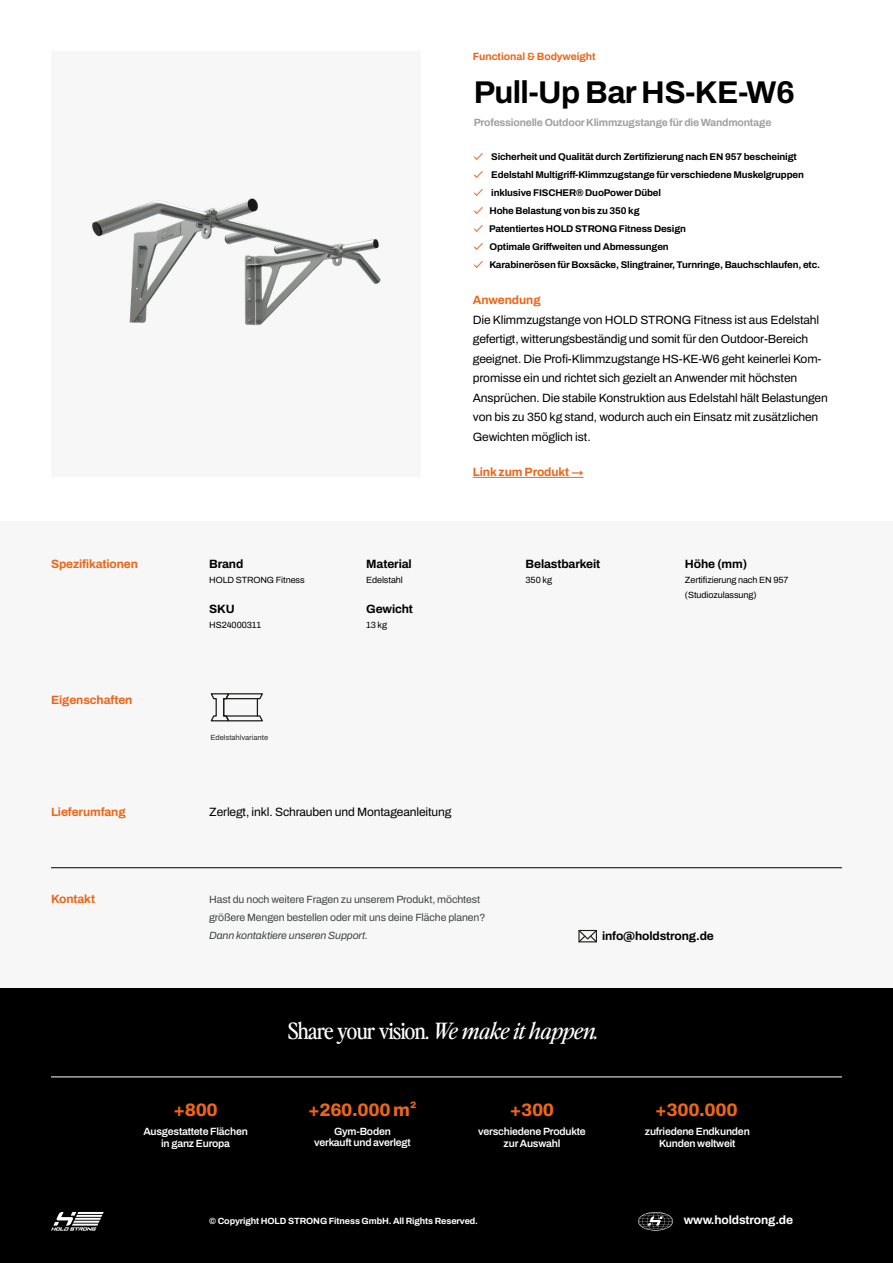
<style>
.page{position:relative;width:893px;height:1263px;background:#fff}
.page>*{position:absolute;margin:0;border:0;box-sizing:border-box;transform-origin:0 0}
.t1{font:700 31.5px "Archivo";letter-spacing:-.02em;color:#000}
.t2{font:22.5px "Perfectly Nineties";letter-spacing:-.03em;color:#fff}
.t3{font:800 18px "Archivo";letter-spacing:-.02em;color:#ec6618}
.t4{font:12px/19.5px "Archivo";letter-spacing:-.01em;color:#000}
.t5{font:700 12px "Archivo";letter-spacing:-.01em;color:#ec6618}
.t6{font:700 12px "Archivo";letter-spacing:-.01em;color:#000}
.t7{font:700 12px "Archivo";letter-spacing:-.01em;color:#fff}
.t8{font:600 10.5px/12px "Archivo";letter-spacing:-.02em;color:#fff;text-align:center}
.t9{font:10.5px/18px "Archivo";letter-spacing:-.01em;color:#414445}
.t10{font:700 10.5px "Archivo";letter-spacing:-.02em;color:#a1a1a0}
.t11{font:italic 10.5px "Archivo";letter-spacing:-.01em;color:#414445}
.t12{font:700 10.5px "Archivo";letter-spacing:-.01em;color:#ec6618}
.t13{font:700 9.75px "Archivo";letter-spacing:-.015em;color:#000}
.t14{font:9px/15px "Archivo";letter-spacing:-.01em;color:#000}
.t15{font:700 9px "Archivo";letter-spacing:-.01em;color:#fff}
.t16{font:500 7.5px "Archivo";letter-spacing:-.01em;color:#414445}
.s1{font-family:"Circular Std";font-weight:500;color:#ec6618}
.s2{font-style:italic}
</style>
<div class="page">
<img style="left:91px;top:198px;width:290px;height:128px">
<div style="left:0;top:522px;width:893px;height:697px;background:#f7f7f7"></div>
<div style="left:0;top:988px;width:893px;height:275px;background:#000"></div>
<svg style="left:51px;top:1212px;width:53px;height:18px"></svg>
<hr style="left:473px;top:477px;width:110px;height:1px;background:#ec6618">
<svg style="left:638px;top:1212px;width:35px;height:18px"></svg>
<svg style="left:578px;top:930px;width:19px;height:12px"></svg>
<hr style="left:51px;top:1077px;width:791px;height:1px;background:#fff">
<hr style="left:51px;top:867px;width:791px;height:1px;background:#000">
<svg style="left:210px;top:693px;width:53px;height:29px"></svg>
<hr style="left:226px;top:698px;width:31px;height:1px;background:#1d1d1b">
<hr style="left:226px;top:715px;width:31px;height:2px;background:#1d1d1b">
<p class="t12" style="left:473px;top:49px;width:124px">Functional &amp; Bodyweight</p>
<h1 class="t1" style="left:474px;top:69px;width:323px">Pull-Up Bar HS-KE-W6</h1>
<p class="t10" style="left:474px;top:115px;width:299px">Professionelle Outdoor Klimmzugstange für die Wandmontage</p>
<p class="t13" style="left:474px;top:149px;width:325px"><span class="s1">✓</span> Sicherheit und Qualität durch Zertifizierung nach EN 957 bescheinigt</p>
<p class="t13" style="left:474px;top:167px;width:332px"><span class="s1">✓</span> Edelstahl Multigriff-Klimmzugstange für verschiedene Muskelgruppen</p>
<p class="t13" style="left:474px;top:185px;width:189px"><span class="s1">✓</span> inklusive FISCHER® DuoPower Dübel</p>
<p class="t13" style="left:474px;top:203px;width:167px"><span class="s1">✓</span> Hohe Belastung von bis zu 350 kg</p>
<p class="t13" style="left:474px;top:221px;width:214px"><span class="s1">✓</span> Patentiertes HOLD STRONG Fitness Design</p>
<p class="t13" style="left:474px;top:239px;width:197px"><span class="s1">✓</span> Optimale Griffweiten und Abmessungen</p>
<p class="t13" style="left:474px;top:257px;width:348px"><span class="s1">✓</span> Karabinerösen für Boxsäcke, Slingtrainer, Turnringe, Bauchschlaufen, etc.</p>
<p class="t5" style="left:473px;top:291px;width:69px">Anwendung</p>
<p class="t4" style="left:473px;top:310px;width:356px">Die Klimmzugstange von HOLD STRONG Fitness ist aus Edelstahl gefertigt, witterungsbeständig und somit für den Outdoor-Bereich geeignet. Die Profi-Klimmzugstange HS-KE-W6 geht keinerlei Kom&shy;promisse ein und richtet sich gezielt an Anwender mit höchsten Ansprüchen. Die stabile Konstruktion aus Edelstahl hält Belastungen von bis zu 350 kg stand, wodurch auch ein Einsatz mit zusätzlichen Gewichten möglich ist.</p>
<p class="t5" style="left:473px;top:462px;width:112px">Link zum Produkt →</p>
<p class="t5" style="left:51px;top:555px;width:89px">Spezifikationen</p>
<p class="t6" style="left:366px;top:555px;width:47px">Material</p>
<p class="t14" style="left:366px;top:572px;width:38px">Edelstahl</p>
<p class="t6" style="left:366px;top:600px;width:48px">Gewicht</p>
<p class="t14" style="left:366px;top:617px;width:22px">13 kg</p>
<p class="t6" style="left:209px;top:555px;width:36px">Brand</p>
<p class="t14" style="left:209px;top:572px;width:97px">HOLD STRONG Fitness</p>
<p class="t6" style="left:209px;top:600px;width:27px">SKU</p>
<p class="t14" style="left:209px;top:617px;width:53px">HS24000311</p>
<p class="t5" style="left:51px;top:690px;width:83px">Eigenschaften</p>
<p class="t16" style="left:210px;top:731px;width:59px">Edelstahlvariante</p>
<p class="t5" style="left:51px;top:803px;width:76px">Lieferumfang</p>
<p class="t4" style="left:209px;top:802px;width:244px">Zerlegt, inkl. Schrauben und Montageanleitung</p>
<p class="t6" style="left:526px;top:555px;width:76px">Belastbarkeit</p>
<p class="t14" style="left:526px;top:572px;width:28px">350 kg</p>
<p class="t6" style="left:685px;top:555px;width:64px">Höhe (mm)</p>
<p class="t14" style="left:685px;top:572px;width:105px">Zertifizierung nach EN 957 (Studiozulassung)</p>
<p class="t5" style="left:51px;top:889px;width:46px">Kontakt</p>
<p class="t9" style="left:209px;top:890px;width:278px">Hast du noch weitere Fragen zu unserem Produkt, möchtest größere Mengen bestellen oder mit uns deine Fläche planen?</p>
<p class="t11" style="left:209px;top:928px;width:160px">Dann kontaktiere unseren Support.</p>
<p class="t6" style="left:602px;top:927px;width:113px">info@holdstrong.de</p>
<h2 class="t2" style="left:288px;top:1015px;width:312px">Share your vision. <span class="s2">We make it happen.</span></h2>
<h3 class="t3" style="left:173px;top:1096px;width:46px">+800</h3>
<h3 class="t3" style="left:308px;top:1096px;width:110px">+260.000 m²</h3>
<h3 class="t3" style="left:510px;top:1096px;width:46px">+300</h3>
<h3 class="t3" style="left:655px;top:1096px;width:84px">+300.000</h3>
<p class="t8" style="left:143px;top:1125px;width:106px">Ausgestattete Flächen in ganz Europa</p>
<p class="t8" style="left:314px;top:1126px;width:98px;line-height:10.9px">Gym-Boden verkauft und averlegt</p>
<p class="t8" style="left:478px;top:1125px;width:109px">verschiedene Produkte zur Auswahl</p>
<p class="t8" style="left:645px;top:1125px;width:106px">zufriedene Endkunden<br>Kunden weltweit</p>
<p class="t15" style="left:209px;top:1214px;width:270px">© Copyright HOLD STRONG Fitness GmbH. All Rights Reserved.</p>
<p class="t7" style="left:684px;top:1211px;width:111px">www.holdstrong.de</p>
</div>
